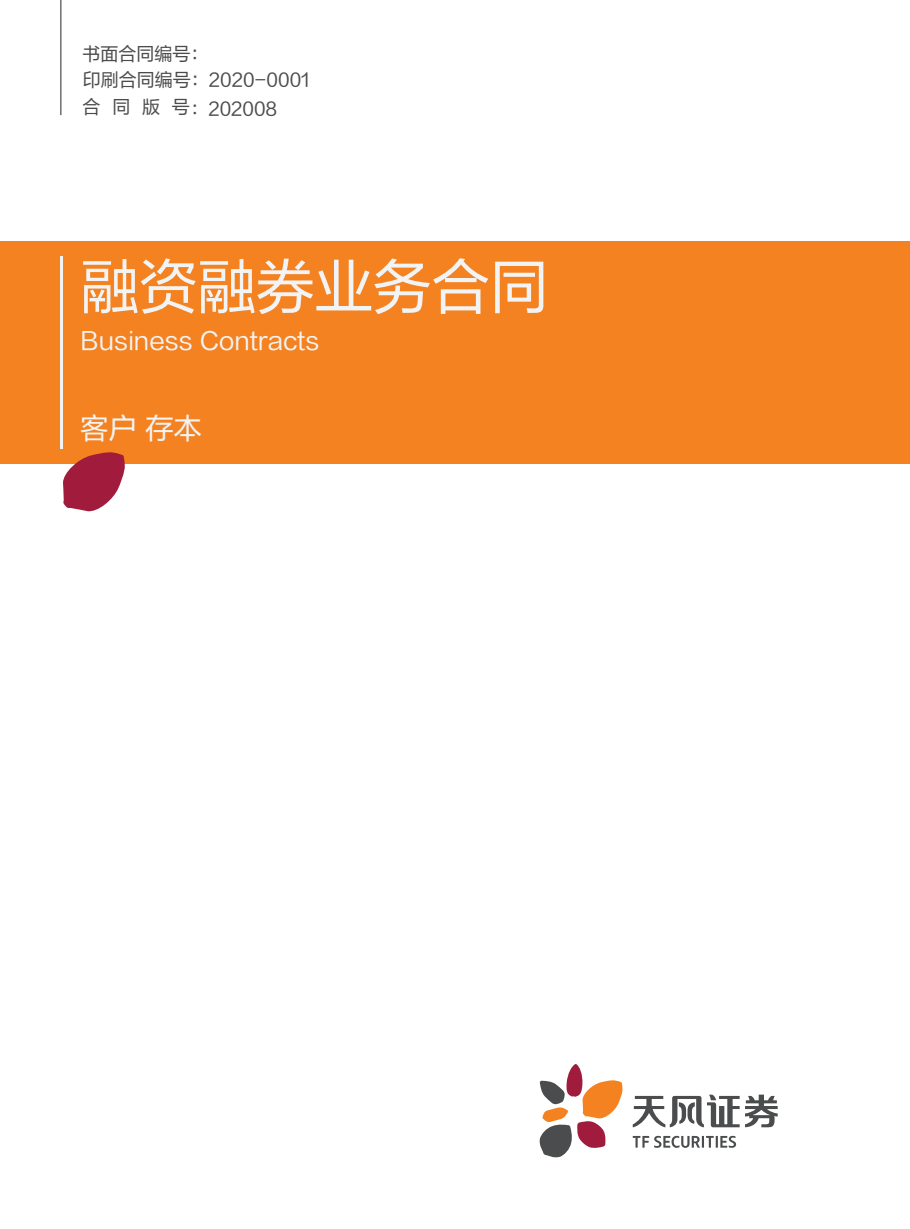
<style>
.page{position:relative;width:910px;height:1229px;background:#fff}
.page>*{position:absolute;margin:0;border:0;box-sizing:border-box;transform-origin:0 0}
.t1{font:58.5px "FZLTHJW GB1 0";color:#f2f3f4}
.t2{font:28.5px "FZLTHJW GB1 0";color:#f2f3f4}
.t3{font:24px "FZLTHJW GB1 0";color:#f2f3f4}
.t4{font:18px/26px "FZLTHJW GB1 0";color:#4d4b4c}
</style>
<div class="page">
<hr style="left:60px;top:0;width:1px;height:115px;background:#4d4b4c">
<div style="left:0;top:241px;width:909px;height:222px;background:#f58220"></div>
<hr style="left:60px;top:256px;width:3px;height:193px;background:#f2f3f4">
<svg style="left:63px;top:452px;width:62px;height:60px"></svg>
<svg style="left:539px;top:1064px;width:84px;height:94px"></svg>
<svg style="left:633px;top:1136px;width:103px;height:12px"></svg>
<svg style="left:633px;top:1094px;width:145px;height:33px"></svg>
<p class="t4" style="left:83px;top:41px;width:229px">书面合同编号：<br>印刷合同编号：2020-0001</p>
<p class="t4" style="left:83px;top:96px;width:196px">合 同 版 号：202008</p>
<h1 class="t1" style="left:81px;top:254px;width:469px">融资融券业务合同</h1>
<h3 class="t3" style="left:81px;top:327px;width:240px">Business Contracts</h3>
<h2 class="t2" style="left:80px;top:413px;width:123px">客户 存本</h2>
</div>
